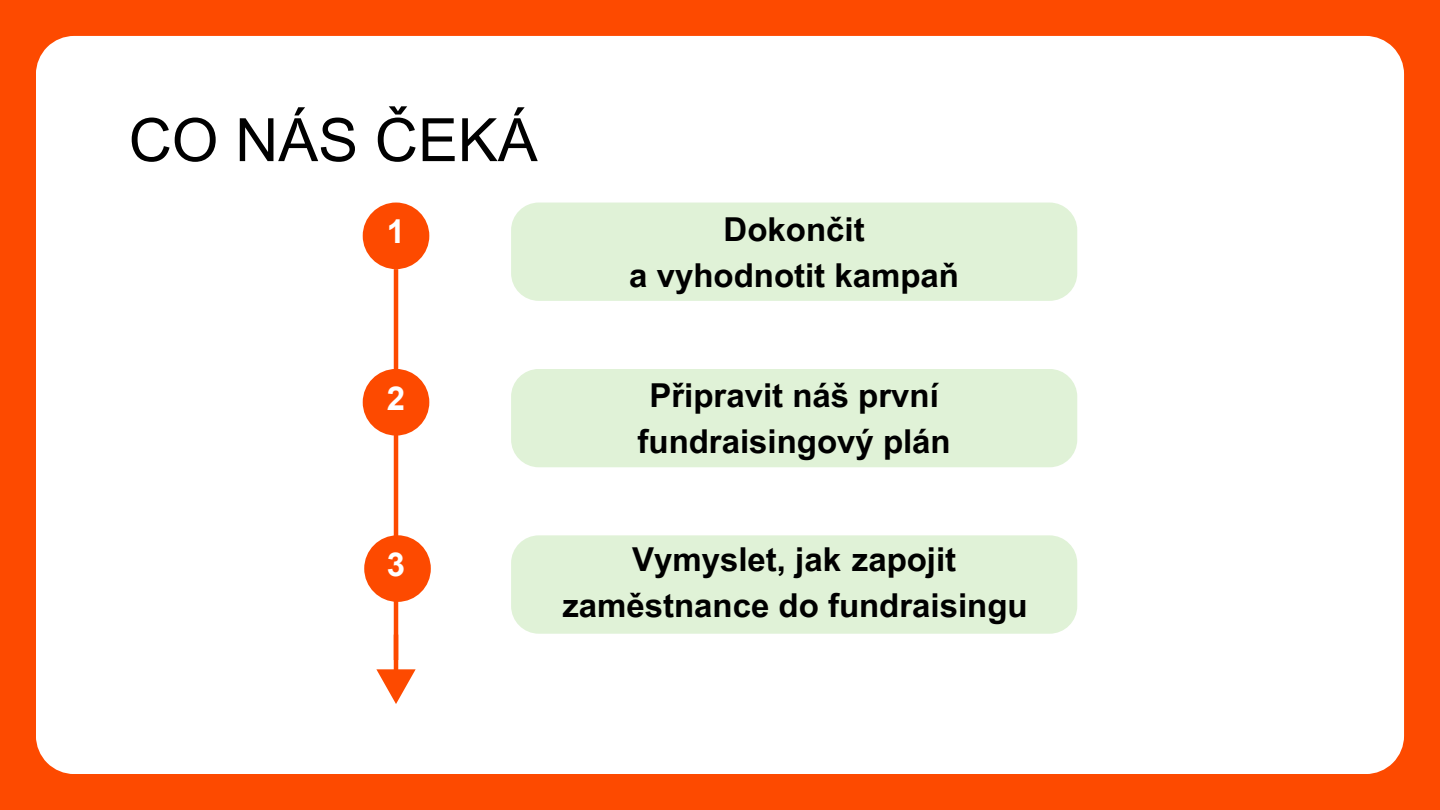
<style>
.page{position:relative;width:1440px;height:810px;background:#fd4a00}
.page>*{position:absolute;margin:0;border:0;box-sizing:border-box;transform-origin:0 0}
.t1{font:59.8px "Arial Unicode MS";color:#000}
.t2{font:700 33px/46.1px "Arial Unicode MS";color:#000;text-align:center}
.t3{font:700 33px "Arial";color:#fff}
</style>
<div class="page">
<div style="left:36px;top:36px;width:1368px;height:738px;background:#fff"></div>
<hr style="left:394px;top:269px;width:4px;height:391px;background:#fd4a00">
<div style="left:363px;top:203px;width:66px;height:66px;background:#fd4a00;border-radius:50%"></div>
<svg style="left:376px;top:635px;width:40px;height:69px"></svg>
<div style="left:511px;top:203px;width:566px;height:98px;background:#e0f2d7;border-radius:28px"></div>
<div style="left:511px;top:369px;width:566px;height:98px;background:#e0f2d7;border-radius:28px"></div>
<div style="left:511px;top:535px;width:566px;height:99px;background:#e0f2d7;border-radius:28px"></div>
<div style="left:363px;top:369px;width:66px;height:67px;background:#fd4a00;border-radius:50%"></div>
<div style="left:364px;top:535px;width:67px;height:67px;background:#fd4a00;border-radius:50%"></div>
<p class="t1" style="left:129px;top:97px;width:410px">CO NÁS ČEKÁ</p>
<p class="t3" style="left:387px;top:219px;width:20px">1</p>
<p class="t2" style="left:724px;top:204px;width:143px">Dokončit</p>
<p class="t2" style="left:629px;top:250px;width:331px">a vyhodnotit kampaň</p>
<p class="t3" style="left:387px;top:386px;width:20px">2</p>
<p class="t3" style="left:387px;top:552px;width:20px">3</p>
<p class="t2" style="left:649px;top:371px;width:291px">Připravit náš první</p>
<p class="t2" style="left:638px;top:417px;width:315px">fundraisingový plán</p>
<p class="t2" style="left:561px;top:535px;width:468px">Vymyslet, jak zapojit zaměstnance do fundraisingu</p>
</div>
